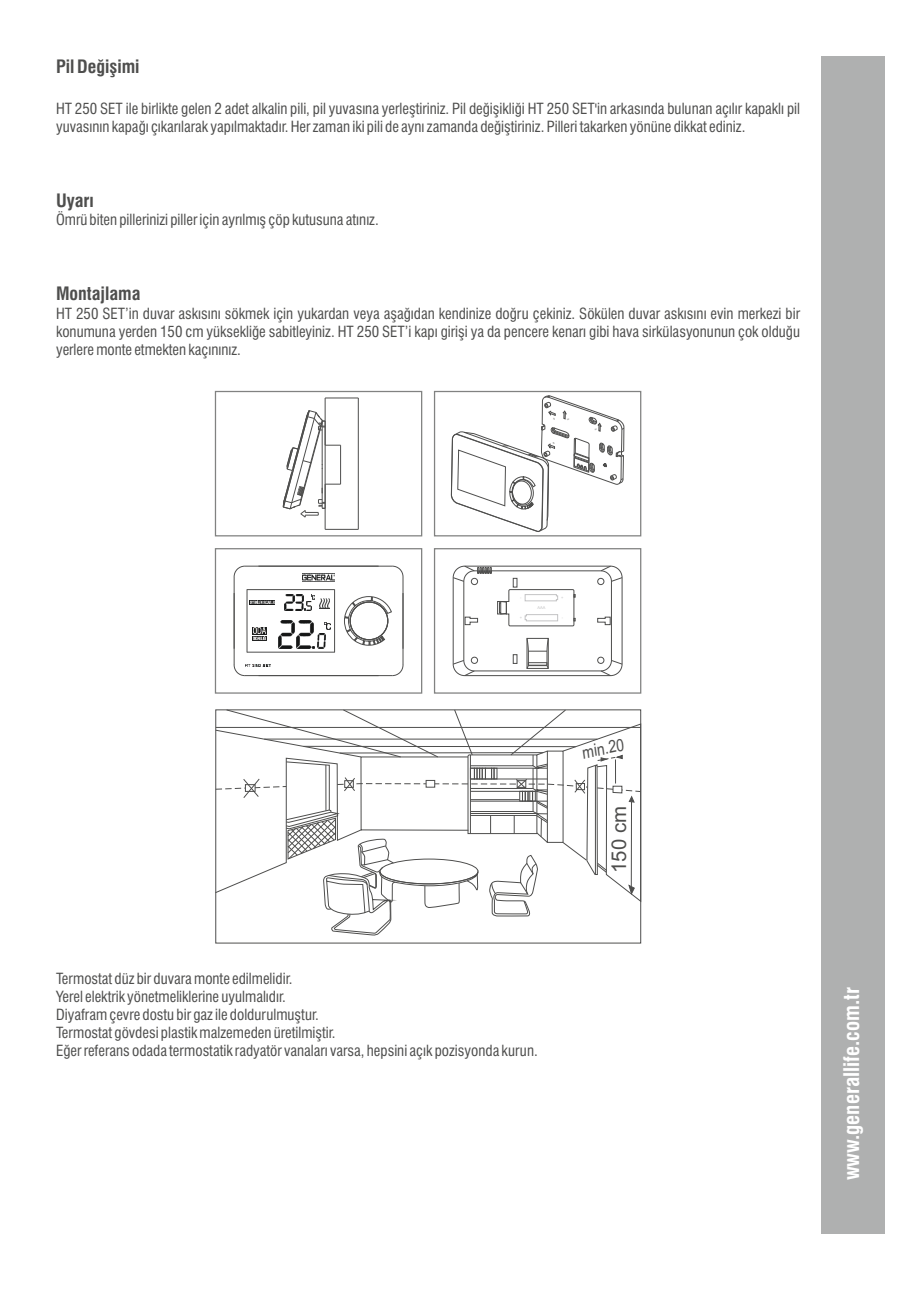
<style>
.page{position:relative;width:920px;height:1290px;background:#fff}
.page>*{position:absolute;margin:0;border:0;box-sizing:border-box;transform-origin:0 0}
.t1{font:700 condensed 21px "Swiss 721 BT";color:#fff}
.t2{font:20.4px "Arial";color:#4e4e4d}
.t3{font:700 condensed 18px "Swiss 721 BT";color:#4e4e4d}
.t4{font:17.25px "Arial";color:#4e4e4d;scale:.82 1}
.t5{font:condensed 15px/18px "Swiss 721 BT";color:#4e4e4d}
.t6{font:3.9px "Arial";color:#c4c4c5}
</style>
<div class="page">
<svg style="left:215px;top:709px;width:426px;height:227px"></svg>
<div style="left:821px;top:56px;width:64px;height:1178px;background:#afb0b0"></div>
<hr style="left:325px;top:398px;width:1px;height:47px;background:#4e4e4d">
<hr style="left:325px;top:398px;width:33px;height:1px;background:#4e4e4d">
<hr style="left:325px;top:529px;width:33px;height:1px;background:#4e4e4d">
<hr style="left:325px;top:484px;width:1px;height:45px;background:#4e4e4d">
<hr style="left:358px;top:398px;width:1px;height:131px;background:#4e4e4d">
<svg style="left:282px;top:408px;width:59px;height:110px"></svg>
<div style="left:215px;top:391px;width:207px;height:145px;border:1px solid #818281"></div>
<div style="left:434px;top:391px;width:207px;height:145px;border:1px solid #818281"></div>
<div style="left:215px;top:548px;width:207px;height:146px;border:1px solid #818281"></div>
<div style="left:434px;top:548px;width:207px;height:146px;border:1px solid #818281"></div>
<hr style="left:234px;top:577px;width:1px;height:88px;background:#4e4e4d">
<hr style="left:247px;top:590px;width:1px;height:62px;background:#4e4e4d">
<svg style="left:233px;top:565px;width:13px;height:13px"></svg>
<hr style="left:245px;top:566px;width:147px;height:1px;background:#4e4e4d">
<hr style="left:247px;top:589px;width:88px;height:1px;background:#4e4e4d">
<hr style="left:334px;top:590px;width:1px;height:62px;background:#4e4e4d">
<hr style="left:247px;top:652px;width:88px;height:1px;background:#4e4e4d">
<hr style="left:245px;top:675px;width:147px;height:1px;background:#4e4e4d">
<svg style="left:392px;top:565px;width:12px;height:13px"></svg>
<svg style="left:392px;top:664px;width:12px;height:12px"></svg>
<hr style="left:403px;top:577px;width:1px;height:88px;background:#4e4e4d">
<svg style="left:233px;top:664px;width:13px;height:12px"></svg>
<img style="left:249px;top:600px;width:26px;height:4px">
<img style="left:252px;top:627px;width:15px;height:7px">
<img style="left:252px;top:636px;width:15px;height:4px">
<img style="left:250px;top:600px;width:24px;height:3px">
<svg style="left:254px;top:628px;width:12px;height:12px"></svg>
<img style="left:245px;top:664px;width:25px;height:2px">
<img style="left:302px;top:574px;width:32px;height:7px">
<img style="left:317px;top:633px;width:8px;height:16px">
<img style="left:297px;top:621px;width:16px;height:28px">
<img style="left:279px;top:621px;width:16px;height:28px">
<img style="left:285px;top:594px;width:19px;height:16px">
<svg style="left:304px;top:595px;width:10px;height:15px"></svg>
<svg style="left:325px;top:622px;width:5px;height:8px"></svg>
<svg style="left:344px;top:596px;width:48px;height:49px"></svg>
<svg style="left:320px;top:599px;width:9px;height:9px"></svg>
<svg style="left:452px;top:565px;width:171px;height:111px"></svg>
<svg style="left:451px;top:395px;width:174px;height:137px"></svg>
<p class="t3" style="left:56px;top:60px;width:85px">Pil Değişimi</p>
<p class="t5" style="left:56px;top:101px;width:746px">HT 250 SET ile birlikte gelen 2 adet alkalin pili, pil yuvasına yerleştiriniz. Pil değişikliği HT 250 SET'in arkasında bulunan açılır kapaklı pil yuvasının kapağı çıkarılarak yapılmaktadır. Her zaman iki pili de aynı zamanda değiştiriniz. Pilleri takarken yönüne dikkat ediniz.</p>
<p class="t3" style="left:56px;top:193px;width:39px">Uyarı</p>
<p class="t5" style="left:56px;top:212px;width:324px">Ömrü biten pillerinizi piller için ayrılmış çöp kutusuna atınız.</p>
<p class="t3" style="left:56px;top:286px;width:86px">Montajlama</p>
<p class="t5" style="left:56px;top:306px;width:746px;text-align:justify">HT 250 SET’in duvar askısını sökmek için yukardan veya aşağıdan kendinize doğru çekiniz. Sökülen duvar askısını evin merkezi bir konumuna yerden 150 cm yüksekliğe sabitleyiniz. HT 250 SET’i kapı girişi ya da pencere kenarı gibi hava sirkülasyonunun çok olduğu yerlere monte etmekten kaçınınız.</p>
<p class="t6" style="left:520px;top:616px;width:4px">+</p>
<p class="t6" style="left:537px;top:606px;width:9px">AAA</p>
<p class="t5" style="left:56px;top:971px;width:483px">Termostat düz bir duvara monte edilmelidir.<br>Yerel elektrik yönetmeliklerine uyulmalıdır.<br>Diyafram çevre dostu bir gaz ile doldurulmuştur.<br>Termostat gövdesi plastik malzemeden üretilmiştir.<br>Eğer referans odada termostatik radyatör vanaları varsa, hepsini açık pozisyonda kurun.</p>
<p class="t4" style="left:581px;top:747px;width:53px;rotate:-12deg">min.20</p>
<h2 class="t2" style="left:611px;top:873px;width:68px;rotate:-90deg">150 cm</h2>
<h1 class="t1" style="left:843px;top:1180px;width:194px;rotate:-90deg">www.generallife.com.tr</h1>
</div>
